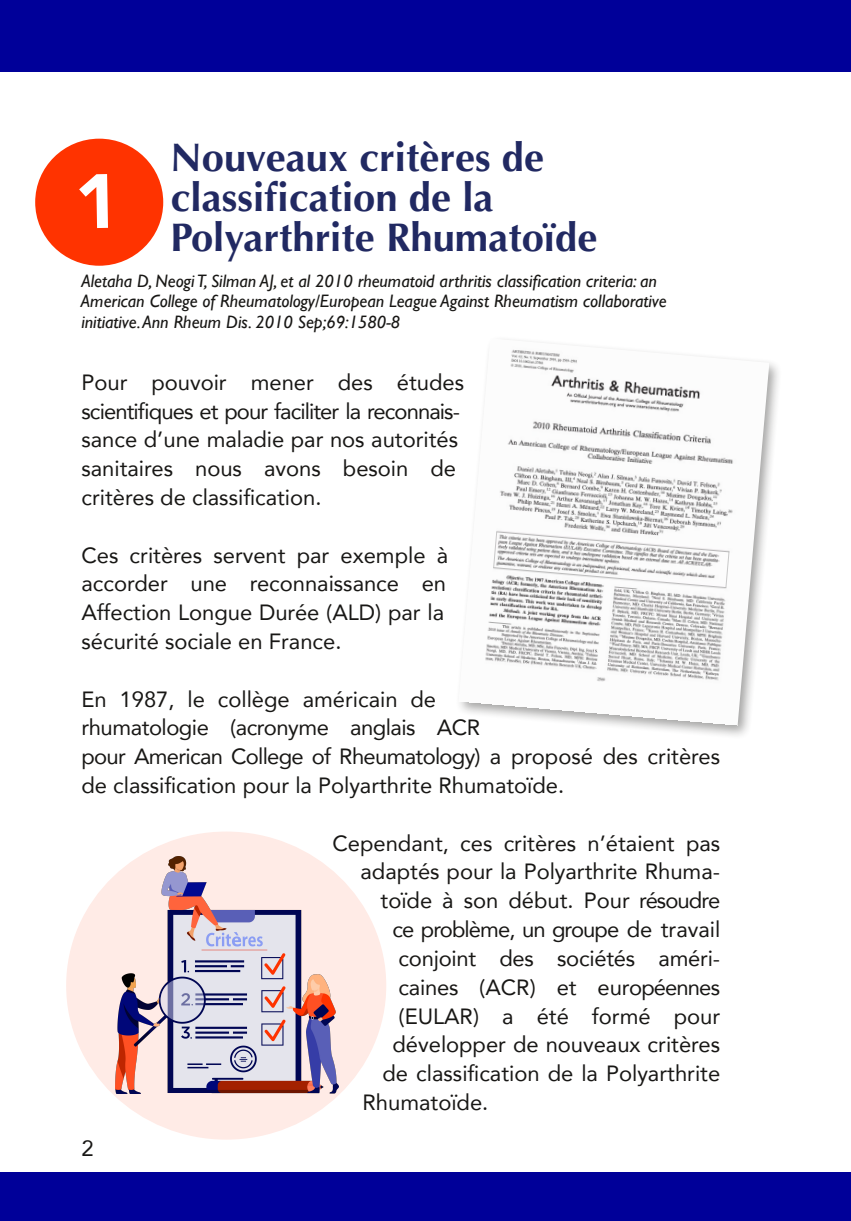
<style>
.page{position:relative;width:851px;height:1221px;background:#fff}
.page>*{position:absolute;margin:0;border:0;box-sizing:border-box;transform-origin:0 0}
.t1{font:700 40px/40px "Optima";color:#212962}
.t2{font:22px/28.8px "Avenir";color:#181715}
.t3{font:22px "Avenir";letter-spacing:-.04em;color:#181715}
.t4{font:italic 18px/20.6px "Gill Sans";color:#181715}
</style>
<div class="page">
<div style="left:35px;top:139px;width:128px;height:127px;background:#f30;border-radius:50%"></div>
<div style="left:0;top:1172px;width:851px;height:49px;background:#009"></div>
<div style="left:66px;top:831px;width:320px;height:308px;background:#ffebe6;border-radius:50%"></div>
<img style="left:115px;top:857px;width:223px;height:236px">
<div style="left:0;top:0;width:851px;height:72px;background:#009"></div>
<svg style="left:614px;top:363px;width:164px;height:373px"></svg>
<img style="left:460px;top:349px;width:309px;height:376px">
<h1 class="t1" style="left:171px;top:138px;width:428px">Nouveaux critères de classification de la<br>Polyarthrite Rhumatoïde</h1>
<p class="t4" style="left:81px;top:270px;width:587px">Aletaha D, Neogi T, Silman AJ, et al 2010 rheumatoid arthritis classification criteria: an<br>American College of Rheumatology/European League Against Rheumatism collaborative initiative.Ann Rheum Dis. 2010 Sep;69:1580-8</p>
<p class="t2" style="left:81px;top:368px;width:384px">Pour pouvoir mener des études scientifiques et pour faciliter la reconnais&shy;sance d’une maladie par nos autorités sanitaires nous avons besoin de critères de classification.</p>
<p class="t2" style="left:81px;top:541px;width:368px">Ces critères servent par exemple à accorder une reconnaissance en<br>Affection Longue Durée (ALD) par la sécurité sociale en France.</p>
<p class="t2" style="left:81px;top:685px;width:640px">En 1987, le collège américain de<br>rhumatologie (acronyme anglais ACR<br>pour American College of Rheumatology) a proposé des critères de classification pour la Polyarthrite Rhumatoïde.</p>
<p class="t2" style="left:332px;top:829px;width:389px">Cependant, ces critères n’étaient pas</p>
<p class="t2" style="left:360px;top:858px;width:361px">adaptés pour la Polyarthrite Rhuma-</p>
<p class="t2" style="left:380px;top:887px;width:341px">toïde à son début. Pour résoudre</p>
<p class="t3" style="left:392px;top:915px;width:329px">ce problème, un groupe de travail</p>
<p class="t2" style="left:398px;top:944px;width:323px">conjoint des sociétés améri-</p>
<p class="t2" style="left:398px;top:973px;width:323px">caines (ACR) et européennes</p>
<p class="t2" style="left:398px;top:1002px;width:323px">(EULAR) a été formé pour</p>
<p class="t2" style="left:392px;top:1031px;width:329px">développer de nouveaux critères</p>
<p class="t2" style="left:382px;top:1059px;width:339px">de classification de la Polyarthrite</p>
<p class="t2" style="left:362px;top:1088px;width:127px">Rhumatoïde.</p>
<p class="t2" style="left:81px;top:1135px;width:14px">2</p>
</div>
